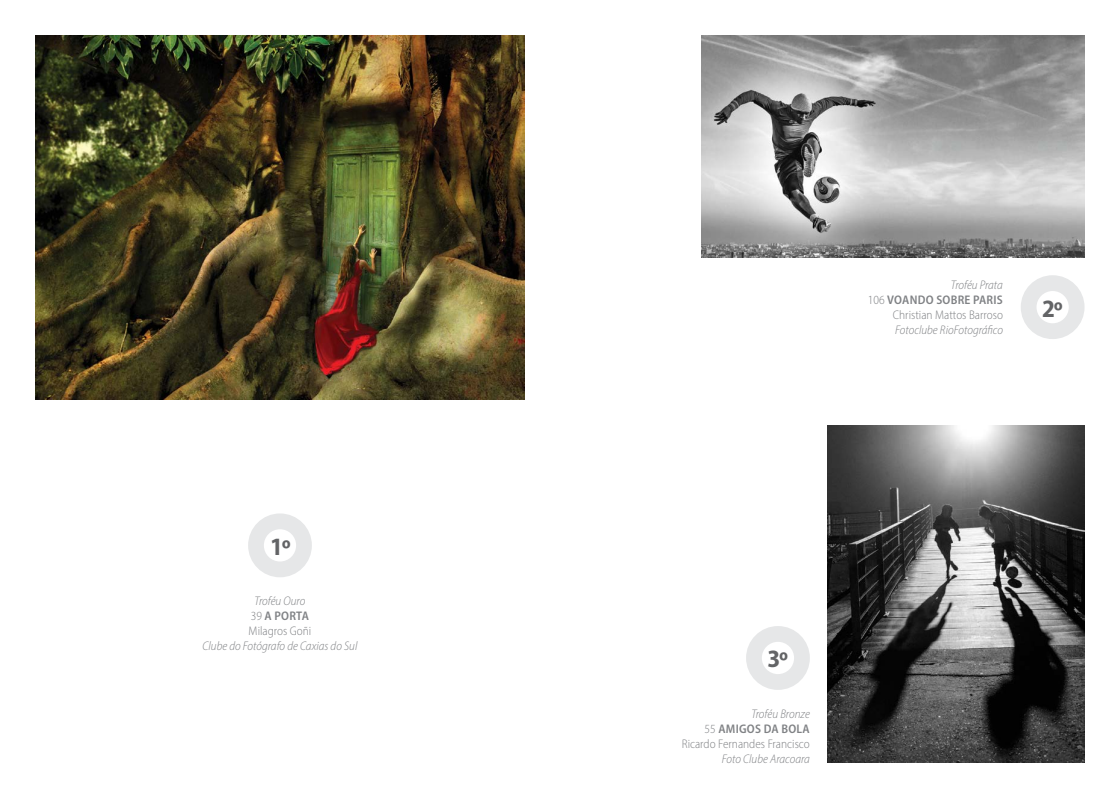
<style>
.page{position:relative;width:1120px;height:798px;background:#fff}
.page>*{position:absolute;margin:0;border:0;box-sizing:border-box;transform-origin:0 0}
.t1{font:700 semi-condensed 25px "Myriad Pro";color:#636466}
.t2{font:300 semi-condensed 12.5px/15px "Myriad Pro";color:#808285;text-align:right}
.t3{font:italic 300 semi-condensed 12.5px "Myriad Pro";color:#808285}
.s1{font-style:italic}
.s2{font-weight:600}
</style>
<div class="page">
<svg style="left:248px;top:513px;width:64px;height:64px"></svg>
<svg style="left:746px;top:626px;width:64px;height:63px"></svg>
<svg style="left:1021px;top:275px;width:63px;height:64px"></svg>
<img style="left:35px;top:35px;width:489px;height:365px">
<img style="left:702px;top:35px;width:382px;height:222px">
<img style="left:828px;top:425px;width:256px;height:337px">
<h1 class="t1" style="left:270px;top:530px;width:22px">1º</h1>
<p class="t2" style="left:249px;top:593px;width:64px;text-align:center"><span class="s1">Troféu Ouro<br></span>39 <span class="s2">A PORTA<br></span>Milagros Goñi</p>
<p class="t3" style="left:203px;top:638px;width:156px">Clube do Fotógrafo de Caxias do Sul</p>
<p class="t2" style="left:868px;top:277px;width:137px"><span class="s1">Troféu Prata<br></span>106 <span class="s2">VOANDO SOBRE PARIS<br></span>Christian Mattos Barroso</p>
<p class="t3" style="left:895px;top:323px;width:109px">Fotoclube RioFotográfico</p>
<h1 class="t1" style="left:1042px;top:292px;width:22px">2º</h1>
<h1 class="t1" style="left:767px;top:642px;width:22px">3º</h1>
<p class="t2" style="left:682px;top:705px;width:130px"><span class="s1">Troféu Bronze<br></span>55 <span class="s2">AMIGOS DA BOLA<br></span>Ricardo Fernandes Francisco</p>
<p class="t3" style="left:722px;top:750px;width:89px">Foto Clube Aracoara</p>
</div>
